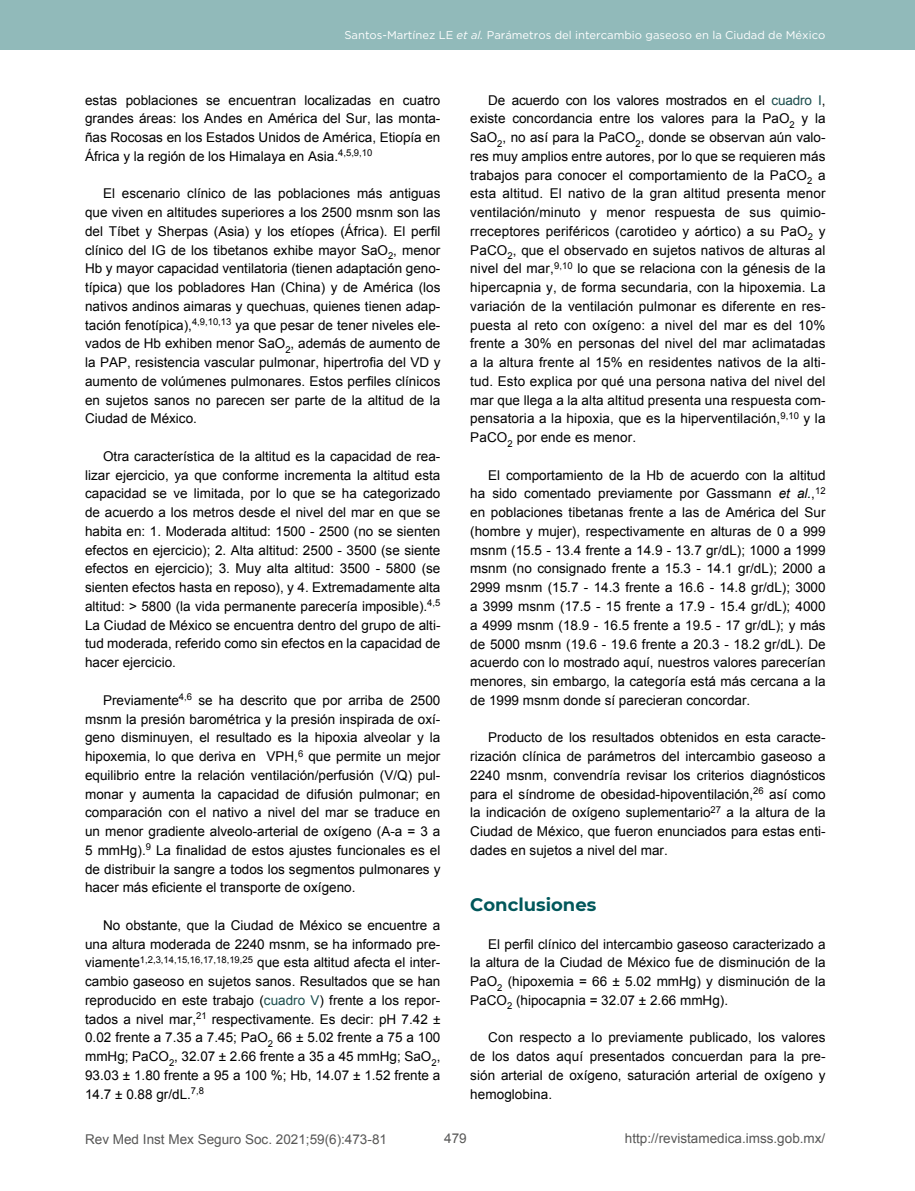
<style>
.page{position:relative;width:915px;height:1191px;background:#fff}
.page>*{position:absolute;margin:0;border:0;box-sizing:border-box;transform-origin:0 0}
.t1{font:700 18px "Montserrat";color:#01575a}
.t2{font:13.5px/18.8px "Arial";color:#000;text-align:justify}
.t3{font:13.5px "Arial";color:#575756}
.t4{font:11.25px "Gotham";color:#fff}
.s1{font-style:italic}
.s2{color:#1b4e4e}
</style>
<div class="page">
<div style="left:0;top:0;width:914px;height:50px;background:#91baba"></div>
<p class="t4" style="left:344px;top:28px;width:482px">Santos-Martínez LE <span class="s1">et al.</span> Parámetros del intercambio gaseoso en la Ciudad de México</p>
<p class="t2" style="left:85px;top:91px;width:357px">estas poblaciones se encuentran localizadas en cuatro grandes áreas: los Andes en América del Sur, las monta&shy;ñas Rocosas en los Estados Unidos de América, Etiopía en África y la región de los Himalaya en Asia.<sup>4,5,9,10</sup></p>
<p class="t2" style="left:85px;top:184px;width:357px;text-indent:18px">El escenario clínico de las poblaciones más antiguas que viven en altitudes superiores a los 2500 msnm son las del Tíbet y Sherpas (Asia) y los etíopes (África). El perfil clínico del IG de los tibetanos exhibe mayor SaO<sub>2</sub>, menor Hb y mayor capacidad ventilatoria (tienen adaptación geno&shy;típica) que los pobladores Han (China) y de América (los nativos andinos aimaras y quechuas, quienes tienen adap&shy;tación fenotípica),<sup>4,9,10,13</sup> ya que pesar de tener niveles ele&shy;vados de Hb exhiben menor SaO<sub>2</sub>, además de aumento de la PAP, resistencia vascular pulmonar, hipertrofia del VD y aumento de volúmenes pulmonares. Estos perfiles clínicos en sujetos sanos no parecen ser parte de la altitud de la Ciudad de México.</p>
<p class="t2" style="left:85px;top:447px;width:357px;text-indent:18px">Otra característica de la altitud es la capacidad de rea&shy;lizar ejercicio, ya que conforme incrementa la altitud esta capacidad se ve limitada, por lo que se ha categorizado de acuerdo a los metros desde el nivel del mar en que se habita en: 1. Moderada altitud: 1500 - 2500 (no se sienten efectos en ejercicio); 2. Alta altitud: 2500 - 3500 (se siente efectos en ejercicio); 3. Muy alta altitud: 3500 - 5800 (se sienten efectos hasta en reposo), y 4. Extremadamente alta altitud: &gt; 5800 (la vida permanente parecería imposible).<sup>4,5<br></sup>La Ciudad de México se encuentra dentro del grupo de alti&shy;tud moderada, referido como sin efectos en la capacidad de hacer ejercicio.</p>
<p class="t2" style="left:85px;top:691px;width:357px;text-indent:18px">Previamente<sup>4,6</sup> se ha descrito que por arriba de 2500 msnm la presión barométrica y la presión inspirada de oxí&shy;geno disminuyen, el resultado es la hipoxia alveolar y la hipoxemia, lo que deriva en VPH,<sup>6</sup> que permite un mejor equilibrio entre la relación ventilación/perfusión (V/Q) pul&shy;monar y aumenta la capacidad de difusión pulmonar; en comparación con el nativo a nivel del mar se traduce en un menor gradiente alveolo-arterial de oxígeno (A-a = 3 a 5 mmHg).<sup>9</sup> La finalidad de estos ajustes funcionales es el de distribuir la sangre a todos los segmentos pulmonares y hacer más eficiente el transporte de oxígeno.</p>
<p class="t2" style="left:85px;top:916px;width:357px;text-indent:18px">No obstante, que la Ciudad de México se encuentre a una altura moderada de 2240 msnm, se ha informado pre&shy;viamente<sup>1,2,3,14,15,16,17,18,19,25</sup> que esta altitud afecta el inter&shy;cambio gaseoso en sujetos sanos. Resultados que se han reproducido en este trabajo (<span class="s2">cuadro V</span>) frente a los repor&shy;tados a nivel mar,<sup>21</sup> respectivamente. Es decir: pH 7.42 ± 0.02 frente a 7.35 a 7.45; PaO<sub>2</sub> 66 ± 5.02 frente a 75 a 100 mmHg; PaCO<sub>2</sub>, 32.07 ± 2.66 frente a 35 a 45 mmHg; SaO<sub>2</sub>, 93.03 ± 1.80 frente a 95 a 100 %; Hb, 14.07 ± 1.52 frente a 14.7 ± 0.88 gr/dL.<sup>7,8</sup></p>
<p class="t2" style="left:470px;top:91px;width:357px;text-indent:18px">De acuerdo con los valores mostrados en el <span class="s2">cuadro I</span>, existe concordancia entre los valores para la PaO<sub>2</sub> y la SaO<sub>2</sub>, no así para la PaCO<sub>2</sub>, donde se observan aún valo&shy;res muy amplios entre autores, por lo que se requieren más trabajos para conocer el comportamiento de la PaCO<sub>2</sub> a esta altitud. El nativo de la gran altitud presenta menor ventilación/minuto y menor respuesta de sus quimio&shy;rreceptores periféricos (carotideo y aórtico) a su PaO<sub>2</sub> y PaCO<sub>2</sub>, que el observado en sujetos nativos de alturas al nivel del mar,<sup>9,10</sup> lo que se relaciona con la génesis de la hipercapnia y, de forma secundaria, con la hipoxemia. La variación de la ventilación pulmonar es diferente en res&shy;puesta al reto con oxígeno: a nivel del mar es del 10% frente a 30% en personas del nivel del mar aclimatadas a la altura frente al 15% en residentes nativos de la alti&shy;tud. Esto explica por qué una persona nativa del nivel del mar que llega a la alta altitud presenta una respuesta com&shy;pensatoria a la hipoxia, que es la hiperventilación,<sup>9,10</sup> y la PaCO<sub>2</sub> por ende es menor.</p>
<p class="t2" style="left:470px;top:466px;width:357px;text-indent:18px">El comportamiento de la Hb de acuerdo con la altitud ha sido comentado previamente por Gassmann <span class="s1">et al.</span>,<sup>12 </sup>en poblaciones tibetanas frente a las de América del Sur (hombre y mujer), respectivamente en alturas de 0 a 999 msnm (15.5 - 13.4 frente a 14.9 - 13.7 gr/dL); 1000 a 1999 msnm (no consignado frente a 15.3 - 14.1 gr/dL); 2000 a 2999 msnm (15.7 - 14.3 frente a 16.6 - 14.8 gr/dL); 3000 a 3999 msnm (17.5 - 15 frente a 17.9 - 15.4 gr/dL); 4000 a 4999 msnm (18.9 - 16.5 frente a 19.5 - 17 gr/dL); y más de 5000 msnm (19.6 - 19.6 frente a 20.3 - 18.2 gr/dL). De acuerdo con lo mostrado aquí, nuestros valores parecerían menores, sin embargo, la categoría está más cercana a la de 1999 msnm donde sí parecieran concordar.</p>
<p class="t2" style="left:470px;top:728px;width:357px;text-indent:18px">Producto de los resultados obtenidos en esta caracte&shy;rización clínica de parámetros del intercambio gaseoso a 2240 msnm, convendría revisar los criterios diagnósticos para el síndrome de obesidad-hipoventilación,<sup>26</sup> así como la indicación de oxígeno suplementario<sup>27</sup> a la altura de la Ciudad de México, que fueron enunciados para estas enti&shy;dades en sujetos a nivel del mar.</p>
<h1 class="t1" style="left:470px;top:891px;width:127px">Conclusiones</h1>
<p class="t2" style="left:470px;top:934px;width:357px;text-indent:18px">El perfil clínico del intercambio gaseoso caracterizado a la altura de la Ciudad de México fue de disminución de la PaO<sub>2</sub> (hipoxemia = 66 ± 5.02 mmHg) y disminución de la PaCO<sub>2</sub> (hipocapnia = 32.07 ± 2.66 mmHg).</p>
<p class="t2" style="left:470px;top:1028px;width:356px;text-indent:18px">Con respecto a lo previamente publicado, los valores de los datos aquí presentados concuerdan para la pre&shy;sión arterial de oxígeno, saturación arterial de oxígeno y hemoglobina.</p>
<p class="t3" style="left:85px;top:1130px;width:303px">Rev Med Inst Mex Seguro Soc. 2021;59(6):473-81</p>
<p class="t3" style="left:444px;top:1129px;width:24px">479</p>
<p class="t3" style="left:624px;top:1129px;width:202px">http://revistamedica.imss.gob.mx/</p>
</div>
